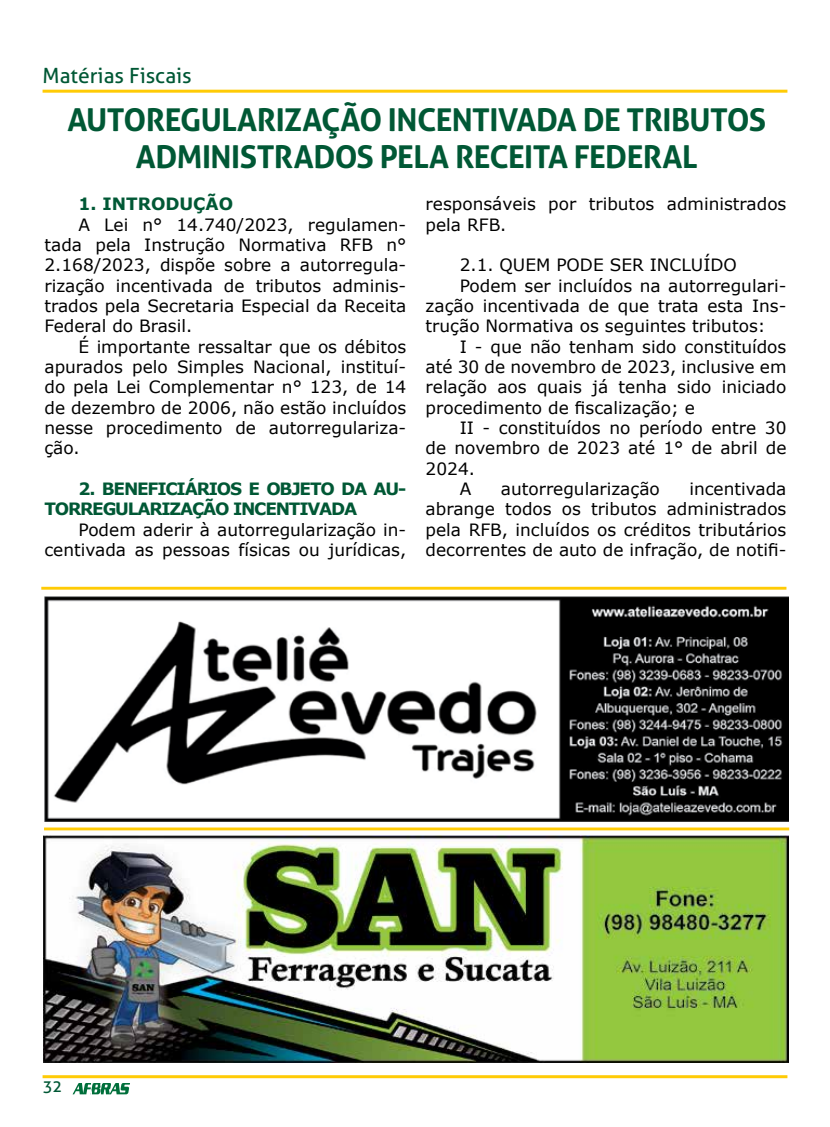
<style>
.page{position:relative;width:830px;height:1127px;background:#fff}
.page>*{position:absolute;margin:0;border:0;box-sizing:border-box;transform-origin:0 0}
.t1{font:700 31.5px/37.5px "Aller";letter-spacing:-.02em;color:#005835;text-align:center}
.t2{font:21px "Aller";color:#005835}
.t3{font:16.95px/20.4px "Verdana";color:#000;text-align:justify}
.t4{font:700 16.95px/20.4px "Verdana";letter-spacing:-.07em;color:#005835}
.t5{font:700 16.95px "Verdana";color:#005835}
.t6{font:16.5px "Aller";color:#005835}
</style>
<div class="page">
<hr style="left:43px;top:90px;width:744px;height:3px;background:#ffcb05">
<hr style="left:43px;top:1075px;width:744px;height:3px;background:#ffcb05">
<svg style="left:73px;top:1083px;width:57px;height:11px"></svg>
<hr style="left:41px;top:587px;width:745px;height:3px;background:#ffcb05">
<hr style="left:44px;top:827px;width:744px;height:3px;background:#ffcb05">
<img style="left:44px;top:596px;width:743px;height:226px">
<img style="left:43px;top:835px;width:744px;height:228px">
<p class="t2" style="left:43px;top:63px;width:151px">Matérias Fiscais</p>
<h1 class="t1" style="left:67px;top:101px;width:700px">AUTOREGULARIZAÇÃO INCENTIVADA DE TRIBUTOS<br>ADMINISTRADOS PELA RECEITA FEDERAL</h1>
<p class="t3" style="left:425px;top:194px;width:362px">responsáveis por tributos administrados pela RFB.</p>
<p class="t3" style="left:459px;top:255px;width:278px">2.1. QUEM PODE SER INCLUÍDO</p>
<p class="t3" style="left:459px;top:275px;width:328px">Podem ser incluídos na autorregulari-</p>
<p class="t3" style="left:425px;top:295px;width:362px">zação incentivada de que trata esta Ins-</p>
<p class="t3" style="left:425px;top:316px;width:341px">trução Normativa os seguintes tributos:</p>
<p class="t3" style="left:459px;top:336px;width:328px">I - que não tenham sido constituídos</p>
<p class="t3" style="left:425px;top:356px;width:362px">até 30 de novembro de 2023, inclusive em</p>
<p class="t3" style="left:425px;top:377px;width:362px">relação aos quais já tenha sido iniciado</p>
<p class="t3" style="left:425px;top:397px;width:270px">procedimento de fiscalização; e</p>
<p class="t3" style="left:459px;top:417px;width:328px">II - constituídos no período entre 30</p>
<p class="t3" style="left:425px;top:438px;width:362px">de novembro de 2023 até 1° de abril de</p>
<p class="t3" style="left:425px;top:458px;width:51px">2024.</p>
<p class="t3" style="left:459px;top:478px;width:13px">A</p>
<p class="t3" style="left:500px;top:478px;width:160px">autorregularização</p>
<p class="t5" style="left:78px;top:192px;width:156px">1. INTRODUÇÃO</p>
<p class="t3" style="left:44px;top:214px;width:363px;text-indent:34px">A Lei n° 14.740/2023, regulamen&shy;tada pela Instrução Normativa RFB n° 2.168/2023, dispõe sobre a autorregula&shy;rização incentivada de tributos adminis&shy;trados pela Secretaria Especial da Receita Federal do Brasil.</p>
<p class="t3" style="left:44px;top:336px;width:363px;text-indent:34px">É importante ressaltar que os débitos apurados pelo Simples Nacional, instituí&shy;do pela Lei Complementar n° 123, de 14 de dezembro de 2006, não estão incluídos nesse procedimento de autorregulariza&shy;ção.</p>
<p class="t4" style="left:44px;top:478px;width:363px;text-indent:34px">2. BENEFICIÁRIOS E OBJETO DA AU-<br>TORREGULARIZAÇÃO INCENTIVADA</p>
<p class="t3" style="left:44px;top:519px;width:363px;text-align:right">Podem aderir à autorregularização in&shy;centivada as pessoas físicas ou jurídicas,</p>
<p class="t3" style="left:425px;top:478px;width:362px;text-indent:263px">incentivada abrange todos os tributos administrados pela RFB, incluídos os créditos tributários decorrentes de auto de infração, de notifi-</p>
<p class="t6" style="left:43px;top:1076px;width:21px">32</p>
</div>
